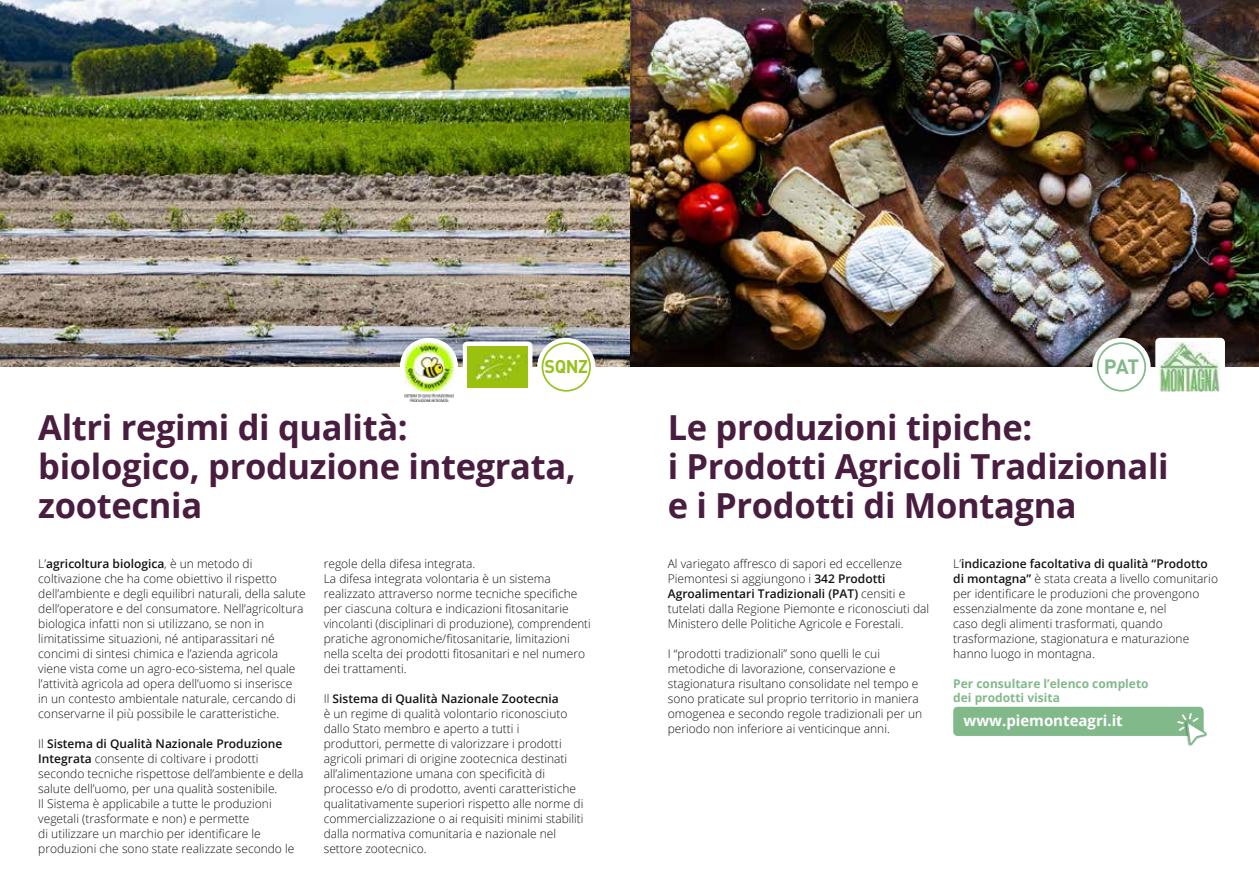
<style>
.page{position:relative;width:1259px;height:893px;background:#fff}
.page>*{position:absolute;margin:0;border:0;box-sizing:border-box;transform-origin:0 0}
.t1{font:700 34.5px/39px "Open Sans";letter-spacing:-.01em;color:#491d3f}
.t2{font:700 20.4px "DIN Pro";color:#82b98b}
.t3{font:700 18.3px "DIN Pro";color:#98c11e}
.t4{font:700 15px "Open Sans";color:#fff}
.t5{font:300 12px/15px "Open Sans";color:#131313}
.t6{font:700 12px/13.5px "Open Sans";color:#82b98b}
.s1{font-weight:600}
</style>
<div class="page">
<img style="left:0;top:0;width:1259px;height:367px">
<div style="left:1155px;top:338px;width:70px;height:58px;background:#fff;border-radius:5px"></div>
<div style="left:463px;top:341px;width:69px;height:51px;background:#fff;border-radius:5px"></div>
<div style="left:1092px;top:338px;width:58px;height:58px;background:#fff;border-radius:50%"></div>
<div style="left:537px;top:338px;width:58px;height:58px;background:#fff;border-radius:50%"></div>
<div style="left:400px;top:338px;width:58px;height:58px;background:#fff;border-radius:50%"></div>
<img style="left:404px;top:342px;width:49px;height:50px">
<img style="left:404px;top:394px;width:49px;height:7px">
<img style="left:467px;top:346px;width:61px;height:42px">
<div style="left:953px;top:707px;width:250px;height:29px;background:#82b98b;border-radius:4px"></div>
<img style="left:1159px;top:342px;width:61px;height:50px">
<svg style="left:1177px;top:712px;width:30px;height:34px"></svg>
<div style="left:1096px;top:342px;width:50px;height:50px;background:#fff;border:2px solid #82b98b;border-radius:50%"></div>
<div style="left:541px;top:342px;width:50px;height:50px;border:2px solid #98c11e;border-radius:50%"></div>
<h3 class="t3" style="left:544px;top:352px;width:45px">SQNZ</h3>
<h1 class="t1" style="left:38px;top:407px;width:539px">Altri regimi di qualità: biologico, produzione integrata, zootecnia</h1>
<p class="t5" style="left:38px;top:556px;width:269px">L’<span class="s1">agricoltura biologica</span>, è un metodo di coltivazione che ha come obiettivo il rispetto dell’ambiente e degli equilibri naturali, della salute dell’operatore e del consumatore. Nell’agricoltura biologica infatti non si utilizzano, se non in limitatissime situazioni, né antiparassitari né concimi di sintesi chimica e l’azienda agricola viene vista come un agro-eco-sistema, nel quale l’attività agricola ad opera dell’uomo si inserisce<br>in un contesto ambientale naturale, cercando di conservarne il più possibile le caratteristiche.</p>
<p class="t5" style="left:38px;top:736px;width:267px">Il <span class="s1">Sistema di Qualità Nazionale Produzione Integrata</span> consente di coltivare i prodotti secondo tecniche rispettose dell’ambiente e della salute dell’uomo, per una qualità sostenibile.<br>Il Sistema è applicabile a tutte le produzioni vegetali (trasformate e non) e permette<br>di utilizzare un marchio per identificare le produzioni che sono state realizzate secondo le</p>
<p class="t5" style="left:324px;top:556px;width:268px">regole della difesa integrata.<br>La difesa integrata volontaria è un sistema realizzato attraverso norme tecniche specifiche per ciascuna coltura e indicazioni fitosanitarie vincolanti (disciplinari di produzione), comprendenti pratiche agronomiche/fitosanitarie, limitazioni nella scelta dei prodotti fitosanitari e nel numero dei trattamenti.</p>
<p class="t5" style="left:324px;top:691px;width:261px">Il <span class="s1">Sistema di Qualità Nazionale Zootecnia<br></span>è un regime di qualità volontario riconosciuto dallo Stato membro e aperto a tutti i<br>produttori, permette di valorizzare i prodotti agricoli primari di origine zootecnica destinati all’alimentazione umana con specificità di processo e/o di prodotto, aventi caratteristiche qualitativamente superiori rispetto alle norme di commercializzazione o ai requisiti minimi stabiliti dalla normativa comunitaria e nazionale nel settore zootecnico.</p>
<h2 class="t2" style="left:1104px;top:350px;width:37px">PAT</h2>
<h1 class="t1" style="left:668px;top:407px;width:502px">Le produzioni tipiche:<br>i Prodotti Agricoli Tradizionali e i Prodotti di Montagna</h1>
<p class="t5" style="left:668px;top:556px;width:263px">Al variegato affresco di sapori ed eccellenze Piemontesi si aggiungono i <span class="s1">342 Prodotti Agroalimentari Tradizionali (PAT)</span> censiti e tutelati dalla Regione Piemonte e riconosciuti dal Ministero delle Politiche Agricole e Forestali.</p>
<p class="t5" style="left:668px;top:646px;width:256px">I “prodotti tradizionali” sono quelli le cui metodiche di lavorazione, conservazione e stagionatura risultano consolidate nel tempo e sono praticate sul proprio territorio in maniera omogenea e secondo regole tradizionali per un periodo non inferiore ai venticinque anni.</p>
<p class="t5" style="left:953px;top:556px;width:266px">L’<span class="s1">indicazione facoltativa di qualità “Prodotto di montagna”</span> è stata creata a livello comunitario per identificare le produzioni che provengono essenzialmente da zone montane e, nel<br>caso degli alimenti trasformati, quando trasformazione, stagionatura e maturazione hanno luogo in montagna.</p>
<p class="t6" style="left:953px;top:677px;width:197px">Per consultare l’elenco completo dei prodotti visita</p>
<p class="t4" style="left:963px;top:710px;width:161px">www.piemonteagri.it</p>
</div>
